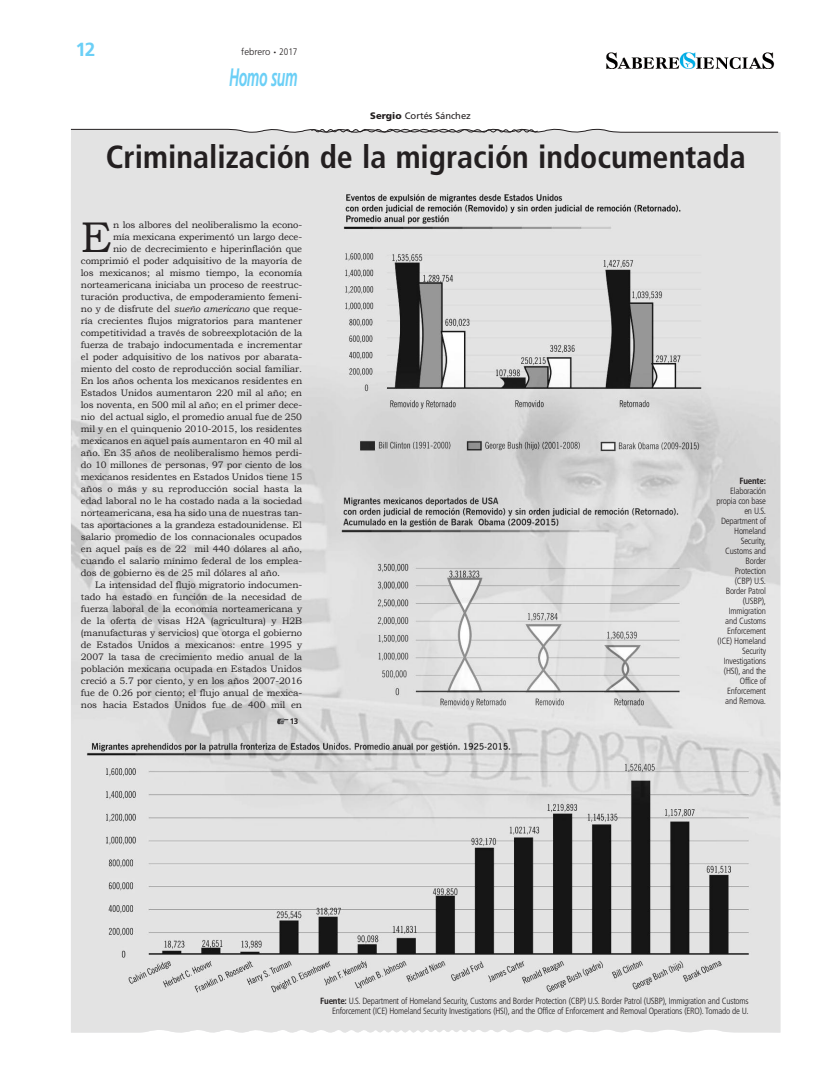
<style>
.page{position:relative;width:823px;height:1089px;background:#fff}
.page>*{position:absolute;margin:0;border:0;box-sizing:border-box;transform-origin:0 0}
.t1{font:42.9px "Bookman Old Style";color:#231f20}
.t2{font:700 condensed 32px "Frutiger";color:#231f20}
.t3{font:italic 700 25.2px "Frutiger";letter-spacing:-.03em;color:#6bcff6;scale:.56 1}
.t4{font:700 19px "Frutiger";color:#6bcff6}
.t5{font:300 9.5px "Frutiger";color:#231f20}
.t6{font:9.4px "Bookman Old Style";letter-spacing:-.01em;color:#231f20}
.t7{font:9.4px "Bookman Old Style";letter-spacing:-.03em;color:#231f20}
.t8{font:9.4px "Frutiger";color:#231f20}
.t9{font:300 condensed 9px/10px "Frutiger";letter-spacing:-.025em;color:#231f20;text-align:right}
.t10{font:700 condensed 9px "Frutiger";letter-spacing:-.025em;color:#231f20}
.t11{font:700 8px "Frutiger";color:#231f20}
.s1{font-weight:900}
.s2{font-stretch:condensed}
.s3{font-style:italic}
.s4{font-weight:700}
</style>
<div class="page">
<img style="left:606px;top:52px;width:169px;height:17px">
<img style="left:71px;top:131px;width:709px;height:902px">
<svg style="left:71px;top:128px;width:706px;height:6px"></svg>
<svg style="left:277px;top:718px;width:11px;height:6px"></svg>
<h3 class="t4" style="left:75px;top:42px;width:22px">12</h3>
<p class="t5" style="left:241px;top:48px;width:58px">febrero <span class="s1">·</span> <span class="s2">2017</span></p>
<h3 class="t3" style="left:229px;top:67px;width:124px">Homo sum</h3>
<p class="t8" style="left:370px;top:112px;width:102px"><span class="s1">Sergio</span> Cortés Sánchez</p>
<h2 class="t2" style="left:106px;top:144px;width:641px">Criminalización de la migración indocumentada</h2>
<h1 class="t1" style="left:81px;top:209px;width:32px">E</h1>
<p class="t6" style="left:113px;top:219px;width:190px">n los albores del neoliberalismo la econo-</p>
<p class="t6" style="left:113px;top:231px;width:190px">mía mexicana experimentó un largo dece-</p>
<p class="t6" style="left:113px;top:243px;width:190px">nio de decrecimiento e hiperinflación que</p>
<p class="t6" style="left:81px;top:255px;width:223px">comprimió el poder adquisitivo de la mayoría de</p>
<p class="t6" style="left:81px;top:267px;width:222px">los mexicanos; al mismo tiempo, la economía</p>
<p class="t6" style="left:81px;top:279px;width:223px">norteamericana iniciaba un proceso de reestruc-</p>
<p class="t6" style="left:81px;top:291px;width:222px">turación productiva, de empoderamiento femeni-</p>
<p class="t6" style="left:81px;top:303px;width:222px">no y de disfrute del <span class="s3">sueño americano</span> que reque-</p>
<p class="t6" style="left:81px;top:315px;width:223px">ría crecientes flujos migratorios para mantener</p>
<p class="t6" style="left:81px;top:327px;width:223px">competitividad a través de sobreexplotación de la</p>
<p class="t6" style="left:81px;top:339px;width:223px">fuerza de trabajo indocumentada e incrementar</p>
<p class="t6" style="left:81px;top:351px;width:223px">el poder adquisitivo de los nativos por abarata-</p>
<p class="t6" style="left:81px;top:363px;width:223px">miento del costo de reproducción social familiar.</p>
<p class="t6" style="left:81px;top:375px;width:223px">En los años ochenta los mexicanos residentes en</p>
<p class="t6" style="left:81px;top:387px;width:223px">Estados Unidos aumentaron 220 mil al año; en</p>
<p class="t6" style="left:81px;top:399px;width:222px">los noventa, en 500 mil al año; en el primer dece-</p>
<p class="t6" style="left:81px;top:411px;width:222px">nio del actual siglo, el promedio anual fue de 250</p>
<p class="t6" style="left:81px;top:423px;width:223px">mil y en el quinquenio 2010-2015, los residentes</p>
<p class="t6" style="left:81px;top:435px;width:223px">mexicanos en aquel país aumentaron en 40 mil al</p>
<p class="t6" style="left:81px;top:447px;width:223px">año. En 35 años de neoliberalismo hemos perdi-</p>
<p class="t6" style="left:81px;top:459px;width:223px">do 10 millones de personas, 97 por ciento de los</p>
<p class="t6" style="left:81px;top:471px;width:223px">mexicanos residentes en Estados Unidos tiene 15</p>
<p class="t6" style="left:81px;top:483px;width:223px">años o más y su reproducción social hasta la</p>
<p class="t6" style="left:81px;top:495px;width:223px">edad laboral no le ha costado nada a la sociedad</p>
<p class="t6" style="left:81px;top:507px;width:223px">norteamericana, esa ha sido una de nuestras tan-</p>
<p class="t7" style="left:81px;top:519px;width:222px">tas aportaciones a la grandeza estadounidense. El</p>
<p class="t6" style="left:81px;top:531px;width:223px">salario promedio de los connacionales ocupados</p>
<p class="t6" style="left:81px;top:543px;width:223px">en aquel país es de 22 mil 440 dólares al año,</p>
<p class="t6" style="left:81px;top:555px;width:222px">cuando el salario mínimo federal de los emplea-</p>
<p class="t6" style="left:81px;top:567px;width:201px">dos de gobierno es de 25 mil dólares al año.</p>
<p class="t6" style="left:95px;top:579px;width:208px">La intensidad del flujo migratorio indocumen-</p>
<p class="t6" style="left:81px;top:591px;width:223px">tado ha estado en función de la necesidad de</p>
<p class="t6" style="left:81px;top:603px;width:223px">fuerza laboral de la economía norteamericana y</p>
<p class="t6" style="left:81px;top:615px;width:222px">de la oferta de visas H2A (agricultura) y H2B</p>
<p class="t6" style="left:81px;top:627px;width:223px">(manufacturas y servicios) que otorga el gobierno</p>
<p class="t6" style="left:81px;top:639px;width:222px">de Estados Unidos a mexicanos: entre 1995 y</p>
<p class="t6" style="left:81px;top:651px;width:223px">2007 la tasa de crecimiento medio anual de la</p>
<p class="t6" style="left:81px;top:663px;width:223px">población mexicana ocupada en Estados Unidos</p>
<p class="t6" style="left:81px;top:675px;width:223px">creció a 5.7 por ciento, y en los años 2007-2016</p>
<p class="t6" style="left:81px;top:687px;width:222px">fue de 0.26 por ciento; el flujo anual de mexica-</p>
<p class="t6" style="left:81px;top:699px;width:222px">nos hacia Estados Unidos fue de 400 mil en</p>
<p class="t11" style="left:290px;top:718px;width:10px">13</p>
<p class="t10" style="left:739px;top:477px;width:28px">Fuente:</p>
<p class="t9" style="left:716px;top:487px;width:51px">Elaboración propia con base en U.S.<br>Department of<br>Homeland<br>Security,<br>Customs and<br>Border<br>Protection (CBP) U.S.<br>Border Patrol (USBP),<br>Immigration and Customs<br>Enforcement (ICE) Homeland<br>Security<br>Investigations (HSI), and the<br>Office of<br>Enforcement and Remova.</p>
<p class="t9" style="left:320px;top:996px;width:429px"><span class="s4">Fuente:</span> U.S. Department of Homeland Security, Customs and Border Protection (CBP) U.S. Border Patrol (USBP), Immigration and Customs<br>Enforcement (ICE) Homeland Security Investigations (HSI), and the Office of Enforcement and Removal Operations (ERO). Tomado de U.</p>
</div>
